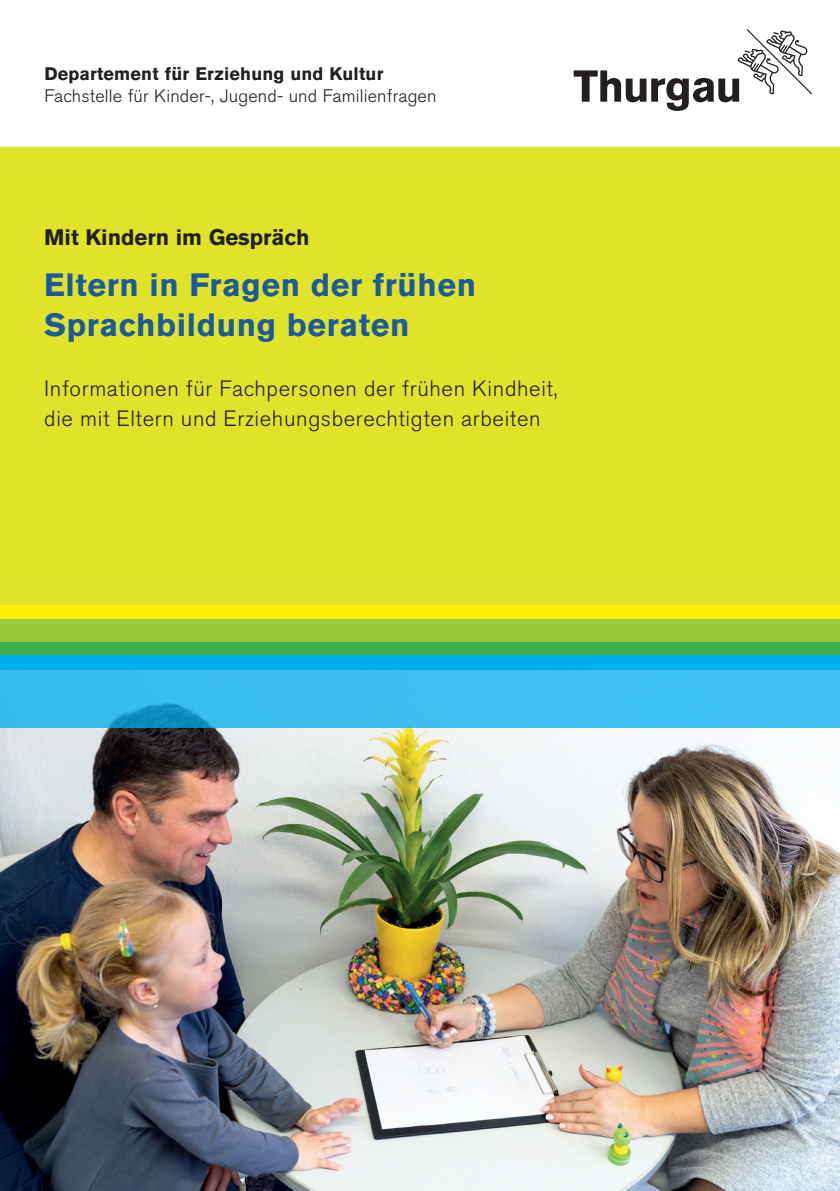
<style>
.page{position:relative;width:840px;height:1191px;background:#fff}
.page>*{position:absolute;margin:0;border:0;box-sizing:border-box;transform-origin:0 0}
.t1{font:700 32px/40px "Akzidenz Grotesk BE";letter-spacing:.02em;color:#1a5a9d}
.t2{font:700 22.2px "Akzidenz Grotesk BE";color:#231f20}
.t3{font:300 22px/30px "Akzidenz Grotesk BE";letter-spacing:.03em;color:#231f20}
.t4{font:300 18px "Akzidenz Grotesk BE";letter-spacing:.01em;color:#231f20}
.t5{font:700 18px "Akzidenz Grotesk BE";letter-spacing:.01em;color:#231f20}
</style>
<div class="page">
<div style="left:0;top:147px;width:839px;height:466px;background:#e1e32b"></div>
<img style="left:0;top:727px;width:839px;height:464px">
<div style="left:0;top:669px;width:839px;height:58px;background:#3cbff1"></div>
<div style="left:0;top:605px;width:839px;height:14px;background:#fff101"></div>
<div style="left:0;top:641px;width:839px;height:14px;background:#40ae49"></div>
<div style="left:0;top:619px;width:839px;height:22px;background:#99ca3b"></div>
<div style="left:0;top:655px;width:839px;height:14px;background:#00aeef"></div>
<svg style="left:573px;top:29px;width:238px;height:82px"></svg>
<p class="t5" style="left:44px;top:63px;width:340px">Departement für Erziehung und Kultur</p>
<p class="t4" style="left:44px;top:85px;width:393px">Fachstelle für Kinder-, Jugend- und Familienfragen</p>
<p class="t2" style="left:44px;top:224px;width:266px">Mit Kindern im Gespräch</p>
<h1 class="t1" style="left:44px;top:265px;width:433px">Eltern in Fragen der frühen<br>Sprachbildung beraten</h1>
<p class="t3" style="left:44px;top:374px;width:514px">Informationen für Fachpersonen der frühen Kindheit, die mit Eltern und Erziehungsberechtigten arbeiten</p>
</div>
